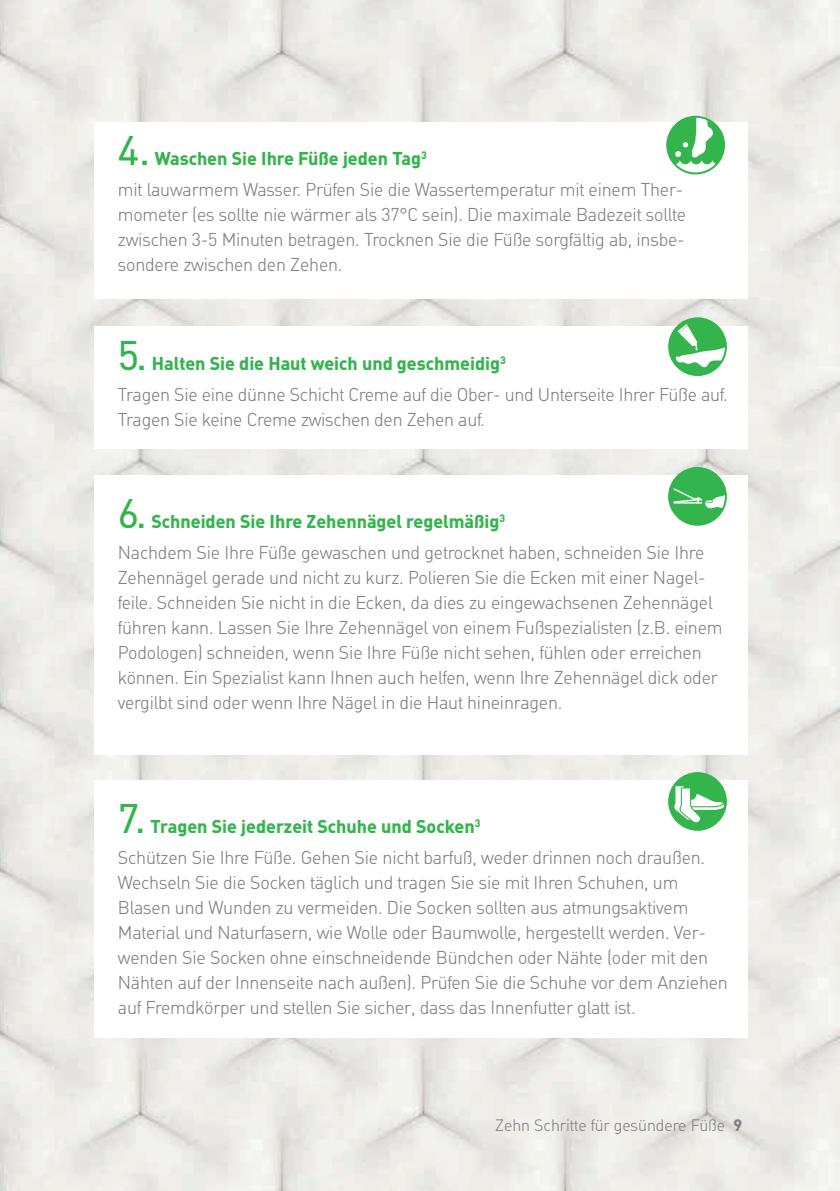
<style>
.page{position:relative;width:840px;height:1191px;background:#fff}
.page>*{position:absolute;margin:0;border:0;box-sizing:border-box;transform-origin:0 0}
.t1{font:40px "MHC Din";color:#34b44d}
.t2{font:300 18px/25px "MHC Din";letter-spacing:-.01em;color:#808083}
.t3{font:300 16px "MHC Din";color:#808083}
.s1{font-weight:700;color:#34b44d}
.s2{font-weight:700}
</style>
<div class="page">
<img style="left:1px;top:0;width:838px;height:1191px">
<img style="left:0;top:0;width:1px;height:1191px">
<div style="left:94px;top:475px;width:653px;height:279px;background:#fff"></div>
<div style="left:94px;top:326px;width:653px;height:122px;background:#fff"></div>
<svg style="left:668px;top:318px;width:57px;height:57px"></svg>
<div style="left:667px;top:317px;width:59px;height:59px;border:2px solid #34b44d;border-radius:50%"></div>
<svg style="left:668px;top:468px;width:57px;height:57px"></svg>
<div style="left:667px;top:467px;width:59px;height:59px;border:2px solid #34b44d;border-radius:50%"></div>
<div style="left:94px;top:780px;width:653px;height:257px;background:#fff"></div>
<div style="left:668px;top:773px;width:57px;height:57px;background:#34b44d;border-radius:50%"></div>
<svg style="left:673px;top:786px;width:50px;height:36px"></svg>
<div style="left:667px;top:772px;width:59px;height:58px;border:2px solid #34b44d;border-radius:50%"></div>
<div style="left:94px;top:122px;width:653px;height:177px;background:#fff"></div>
<svg style="left:667px;top:117px;width:56px;height:56px"></svg>
<div style="left:666px;top:116px;width:58px;height:58px;border:2px solid #34b44d;border-radius:50%"></div>
<h1 class="t1" style="left:118px;top:127px;width:34px">4.</h1>
<p class="t2" style="left:118px;top:143px;width:566px;line-height:30.6px;text-indent:37px"><span class="s1">Waschen Sie Ihre Füße jeden Tag</span><sup>3<br></sup>mit lauwarmem Wasser. Prüfen Sie die Wassertemperatur mit einem Ther-</p>
<p class="t2" style="left:118px;top:202px;width:569px;text-align:justify">mometer (es sollte nie wärmer als 37°C sein). Die maximale Badezeit sollte zwischen 3-5 Minuten betragen. Trocknen Sie die Füße sorgfältig ab, insbe&shy;sondere zwischen den Zehen.</p>
<h1 class="t1" style="left:118px;top:332px;width:31px">5.</h1>
<p class="t2" style="left:118px;top:348px;width:611px;line-height:30.6px;text-indent:34px"><span class="s1">Halten Sie die Haut weich und geschmeidig</span><sup>3<br></sup>Tragen Sie eine dünne Schicht Creme auf die Ober- und Unterseite Ihrer Füße auf.</p>
<p class="t2" style="left:118px;top:407px;width:368px">Tragen Sie keine Creme zwischen den Zehen auf.</p>
<h1 class="t1" style="left:118px;top:490px;width:30px">6.</h1>
<p class="t2" style="left:118px;top:507px;width:587px;line-height:30.6px;text-indent:34px"><span class="s1">Schneiden Sie Ihre Zehennägel regelmäßig</span><sup>3<br></sup>Nachdem Sie Ihre Füße gewaschen und getrocknet haben, schneiden Sie Ihre</p>
<p class="t2" style="left:118px;top:565px;width:606px">Zehennägel gerade und nicht zu kurz. Polieren Sie die Ecken mit einer Nagel&shy;feile. Schneiden Sie nicht in die Ecken, da dies zu eingewachsenen Zehennägel führen kann. Lassen Sie Ihre Zehennägel von einem Fußspezialisten (z.B. einem Podologen) schneiden, wenn Sie Ihre Füße nicht sehen, fühlen oder erreichen können. Ein Spezialist kann Ihnen auch helfen, wenn Ihre Zehennägel dick oder vergilbt sind oder wenn Ihre Nägel in die Haut hineinragen.</p>
<h1 class="t1" style="left:118px;top:795px;width:30px">7.</h1>
<p class="t2" style="left:118px;top:811px;width:588px;line-height:30.6px;text-indent:33px"><span class="s1">Tragen Sie jederzeit Schuhe und Socken</span><sup>3<br></sup>Schützen Sie Ihre Füße. Gehen Sie nicht barfuß, weder drinnen noch draußen.</p>
<p class="t2" style="left:118px;top:870px;width:611px">Wechseln Sie die Socken täglich und tragen Sie sie mit Ihren Schuhen, um Blasen und Wunden zu vermeiden. Die Socken sollten aus atmungsaktivem Material und Naturfasern, wie Wolle oder Baumwolle, hergestellt werden. Ver&shy;wenden Sie Socken ohne einschneidende Bündchen oder Nähte (oder mit den Nähten auf der Innenseite nach außen). Prüfen Sie die Schuhe vor dem Anziehen auf Fremdkörper und stellen Sie sicher, dass das Innenfutter glatt ist.</p>
<p class="t3" style="left:495px;top:1116px;width:248px">Zehn Schritte für gesündere Füße <span class="s2">9</span></p>
</div>
